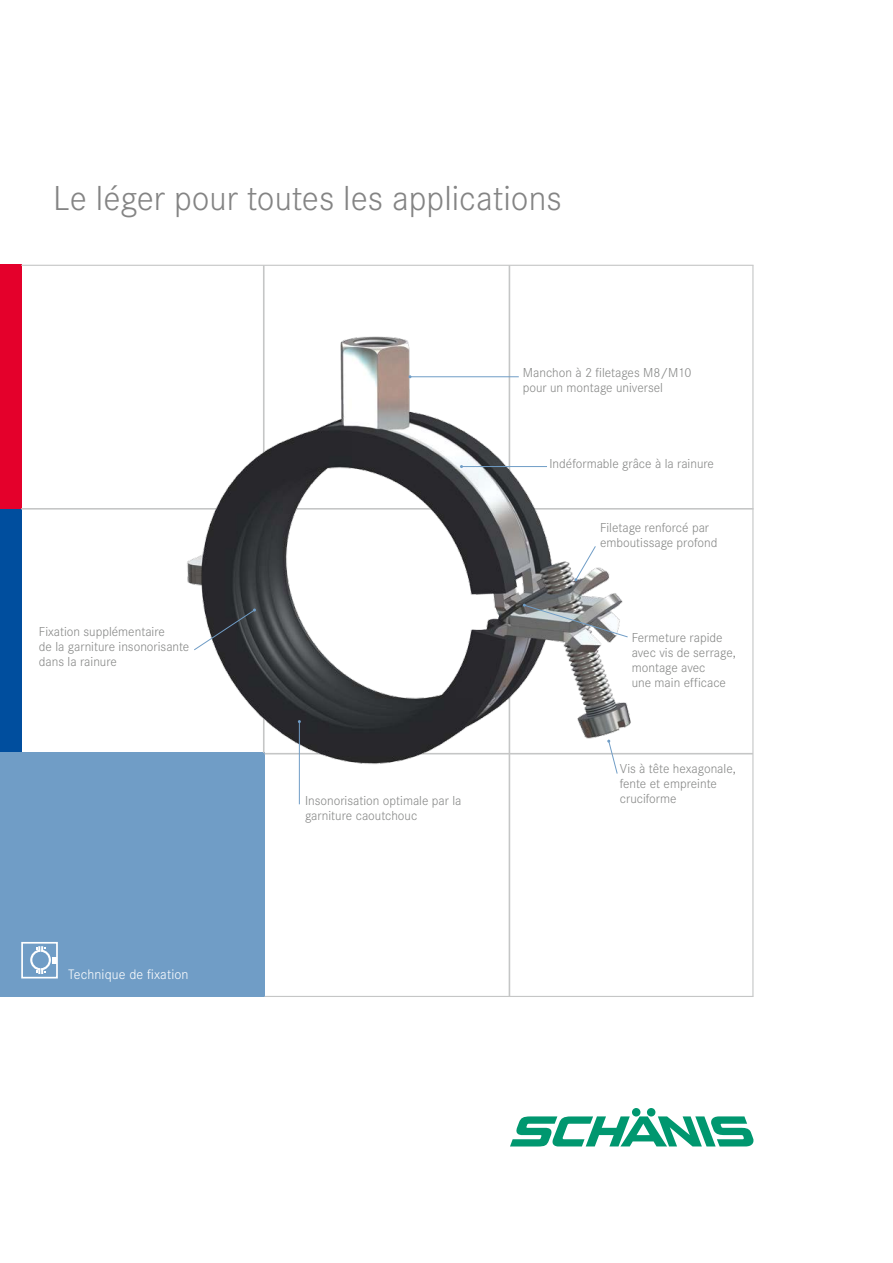
<style>
.page{position:relative;width:893px;height:1263px;background:#fff}
.page>*{position:absolute;margin:0;border:0;box-sizing:border-box;transform-origin:0 0}
.t1{font:300 36px "Corporate S";color:#848484}
.t2{font:300 14.25px "Corporate S";letter-spacing:.01em;color:#fff}
.t3{font:300 13.5px/15px "Corporate S";color:#868786}
</style>
<div class="page">
<div style="left:0;top:509px;width:21px;height:244px;background:#004e9e"></div>
<div style="left:0;top:265px;width:21px;height:244px;background:#e4002b"></div>
<div style="left:0;top:753px;width:265px;height:244px;background:#709dc6"></div>
<hr style="left:263px;top:265px;width:2px;height:488px;background:#c5c6c6">
<hr style="left:21px;top:508px;width:732px;height:2px;background:#c5c6c6">
<hr style="left:509px;top:265px;width:1px;height:731px;background:#c5c6c6">
<hr style="left:265px;top:753px;width:488px;height:1px;background:#c5c6c6">
<hr style="left:21px;top:265px;width:732px;height:1px;background:#c5c6c6">
<hr style="left:752px;top:265px;width:1px;height:731px;background:#c5c6c6">
<hr style="left:265px;top:996px;width:488px;height:1px;background:#c5c6c6">
<svg style="left:30px;top:946px;width:25px;height:28px"></svg>
<div style="left:21px;top:942px;width:37px;height:36px;border:2px solid #fff"></div>
<svg style="left:510px;top:1116px;width:243px;height:30px"></svg>
<div style="left:632px;top:1108px;width:8px;height:8px;background:#00976f;border-radius:50%"></div>
<div style="left:647px;top:1108px;width:8px;height:8px;background:#00976f;border-radius:50%"></div>
<img style="left:179px;top:329px;width:463px;height:445px">
<svg style="left:523px;top:604px;width:105px;height:34px"></svg>
<hr style="left:299px;top:722px;width:1px;height:82px;background:#709dc6">
<svg style="left:193px;top:608px;width:63px;height:43px"></svg>
<hr style="left:410px;top:376px;width:109px;height:1px;background:#709dc6">
<hr style="left:461px;top:466px;width:86px;height:1px;background:#709dc6">
<svg style="left:607px;top:740px;width:11px;height:34px"></svg>
<svg style="left:574px;top:545px;width:22px;height:36px"></svg>
<p class="t1" style="left:53px;top:178px;width:510px">Le léger pour toutes les applications</p>
<p class="t3" style="left:523px;top:365px;width:170px">Manchon à 2 filetages M8/M10 pour un montage universel</p>
<p class="t3" style="left:549px;top:456px;width:166px">Indéformable grâce à la rainure</p>
<p class="t3" style="left:39px;top:624px;width:152px">Fixation supplémentaire<br>de la garniture insonorisante dans la rainure</p>
<p class="t2" style="left:68px;top:966px;width:122px">Technique de fixation</p>
<p class="t3" style="left:305px;top:793px;width:158px">Insonorisation optimale par la garniture caoutchouc</p>
<p class="t3" style="left:600px;top:520px;width:111px">Filetage renforcé par</p>
<p class="t3" style="left:600px;top:535px;width:119px">emboutissage profond</p>
<p class="t3" style="left:632px;top:631px;width:106px">Fermeture rapide avec vis de serrage, montage avec<br>une main efficace</p>
<p class="t3" style="left:620px;top:761px;width:118px">Vis à tête hexagonale, fente et empreinte cruciforme</p>
</div>
